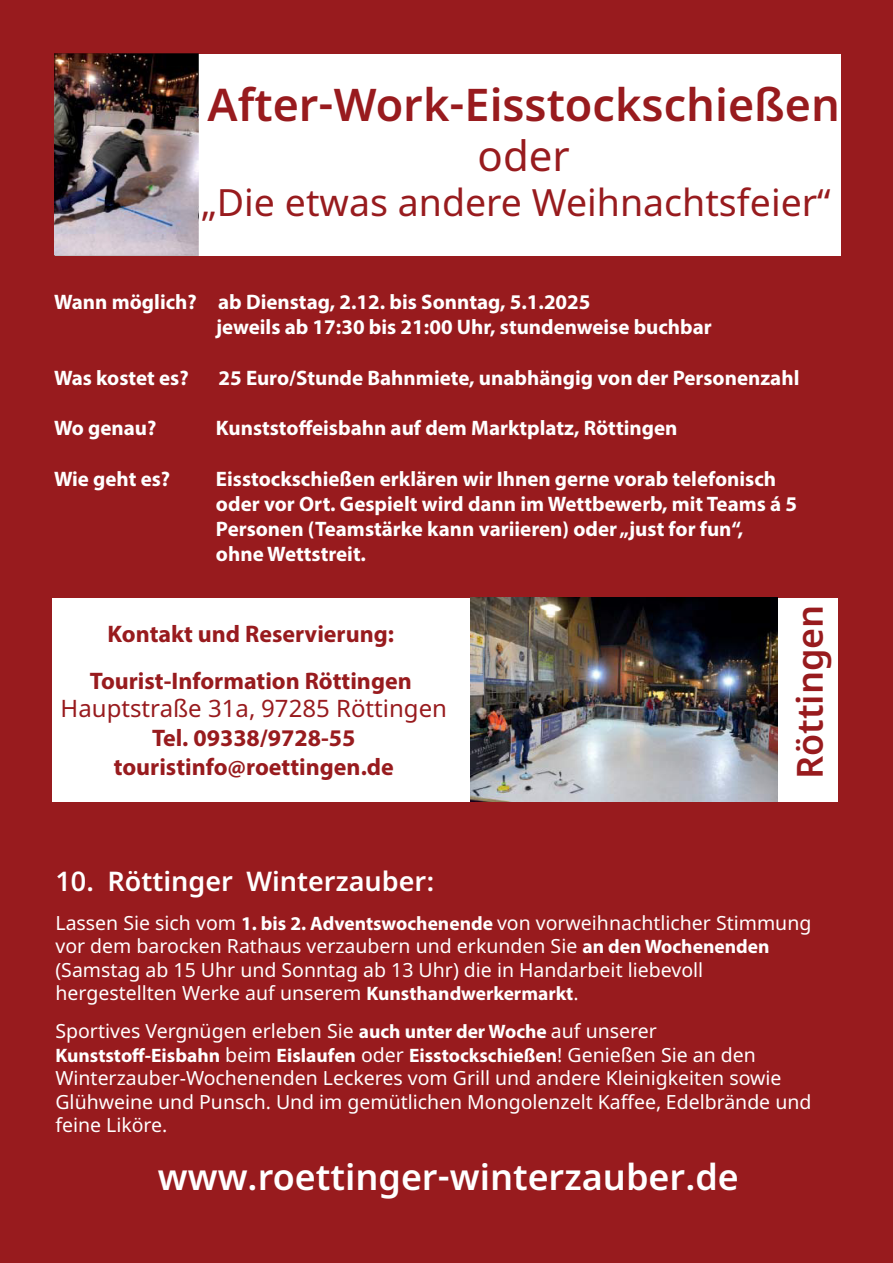
<style>
.page{position:relative;width:893px;height:1263px;background:#981b1e}
.page>*{position:absolute;margin:0;border:0;box-sizing:border-box;transform-origin:0 0}
.t1{font:600 45px "Noto Sans Sinhala";color:#981b1e}
.t2{font:42px "Noto Sans Khmer";color:#981b1e}
.t3{font:37.5px "Noto Sans Khmer";color:#981b1e}
.t4{font:600 36px "Noto Sans Sinhala";color:#fff}
.t5{font:600 36px "Noto Sans Sinhala";color:#981b1e}
.t6{font:600 27px "Noto Sans Sinhala";color:#fff}
.t7{font:700 24px/46.8px "Myriad Pro";color:#981b1e;text-align:center}
.t8{font:24px "Noto Sans Khmer";color:#981b1e}
.t9{font:700 21px/25.2px "Myriad Pro";color:#fff}
.t10{font:19.5px/23.4px "Noto Sans Khmer";color:#fff}
.t11{font:700 19.5px "Myriad Pro";color:#fff}
.s1{font-family:"Myriad Pro";font-weight:700}
.s2{font-family:"Noto Sans Khmer";font-weight:400}
</style>
<div class="page">
<div style="left:55px;top:54px;width:785px;height:201px;background:#fff"></div>
<div style="left:53px;top:598px;width:785px;height:204px;background:#fff"></div>
<img style="left:54px;top:54px;width:144px;height:201px">
<img style="left:471px;top:597px;width:307px;height:204px">
<h1 class="t1" style="left:208px;top:76px;width:634px">After-Work-Eisstockschießen</h1>
<h2 class="t2" style="left:477px;top:132px;width:94px">oder</h2>
<h3 class="t3" style="left:201px;top:181px;width:631px">„Die etwas andere Weihnachtsfeier“</h3>
<p class="t9" style="left:216px;top:289px;width:497px;text-indent:-162px">Wann möglich? ab Dienstag, 2.12. bis Sonntag, 5.1.2025<br>jeweils ab 17:30 bis 21:00 Uhr, stundenweise buchbar</p>
<p class="t9" style="left:54px;top:364px;width:136px">Was kostet es?</p>
<p class="t9" style="left:218px;top:364px;width:582px">25 Euro/Stunde Bahnmiete, unabhängig von der Personenzahl</p>
<p class="t9" style="left:54px;top:415px;width:104px">Wo genau?</p>
<p class="t9" style="left:216px;top:415px;width:463px">Kunststoffeisbahn auf dem Marktplatz, Röttingen</p>
<p class="t9" style="left:54px;top:465px;width:118px">Wie geht es?</p>
<p class="t9" style="left:216px;top:465px;width:583px">Eisstockschießen erklären wir Ihnen gerne vorab telefonisch oder vor Ort. Gespielt wird dann im Wettbewerb, mit Teams á 5<br>Personen (Teamstärke kann variieren) oder „just for fun“,<br>ohne Wettstreit.</p>
<p class="t7" style="left:90px;top:610px;width:323px">Kontakt und Reservierung:<br>Tourist-Information Röttingen</p>
<p class="t8" style="left:61px;top:695px;width:388px">Hauptstraße 31a, 97285 Röttingen</p>
<p class="t7" style="left:114px;top:723px;width:282px;line-height:28.8px">Tel. 09338/9728-55 touristinfo@roettingen.de</p>
<h3 class="t5" style="left:787px;top:779px;width:176px;rotate:-90deg">Röttingen</h3>
<h3 class="t6" style="left:55px;top:865px;width:380px">10. Röttinger Winterzauber:</h3>
<p class="t10" style="left:55px;top:911px;width:757px">Lassen Sie sich vom <span class="s1">1. bis 2. Adventswochenende</span> von vorweihnachtlicher Stimmung vor dem barocken Rathaus verzaubern und erkunden Sie <span class="s1">an den Wochenenden </span>(Samstag ab 15 Uhr und Sonntag ab 13 Uhr) die in Handarbeit liebevoll hergestellten Werke auf unserem <span class="s1">Kunsthandwerkermarkt</span>.</p>
<p class="t10" style="left:55px;top:1020px;width:603px">Sportives Vergnügen erleben Sie <span class="s1">auch unter der Woche</span> auf unserer</p>
<p class="t11" style="left:55px;top:1042px;width:702px">Kunststoff-Eisbahn <span class="s2">beim</span> Eislaufen <span class="s2">oder</span> Eisstockschießen<span class="s2">! Genießen Sie an den</span></p>
<p class="t10" style="left:55px;top:1067px;width:757px">Winterzauber-Wochenenden Leckeres vom Grill und andere Kleinigkeiten sowie<br>Glühweine und Punsch. Und im gemütlichen Mongolenzelt Kaffee, Edelbrände und feine Liköre.</p>
<h3 class="t4" style="left:158px;top:1154px;width:582px">www.roettinger-winterzauber.de</h3>
</div>
